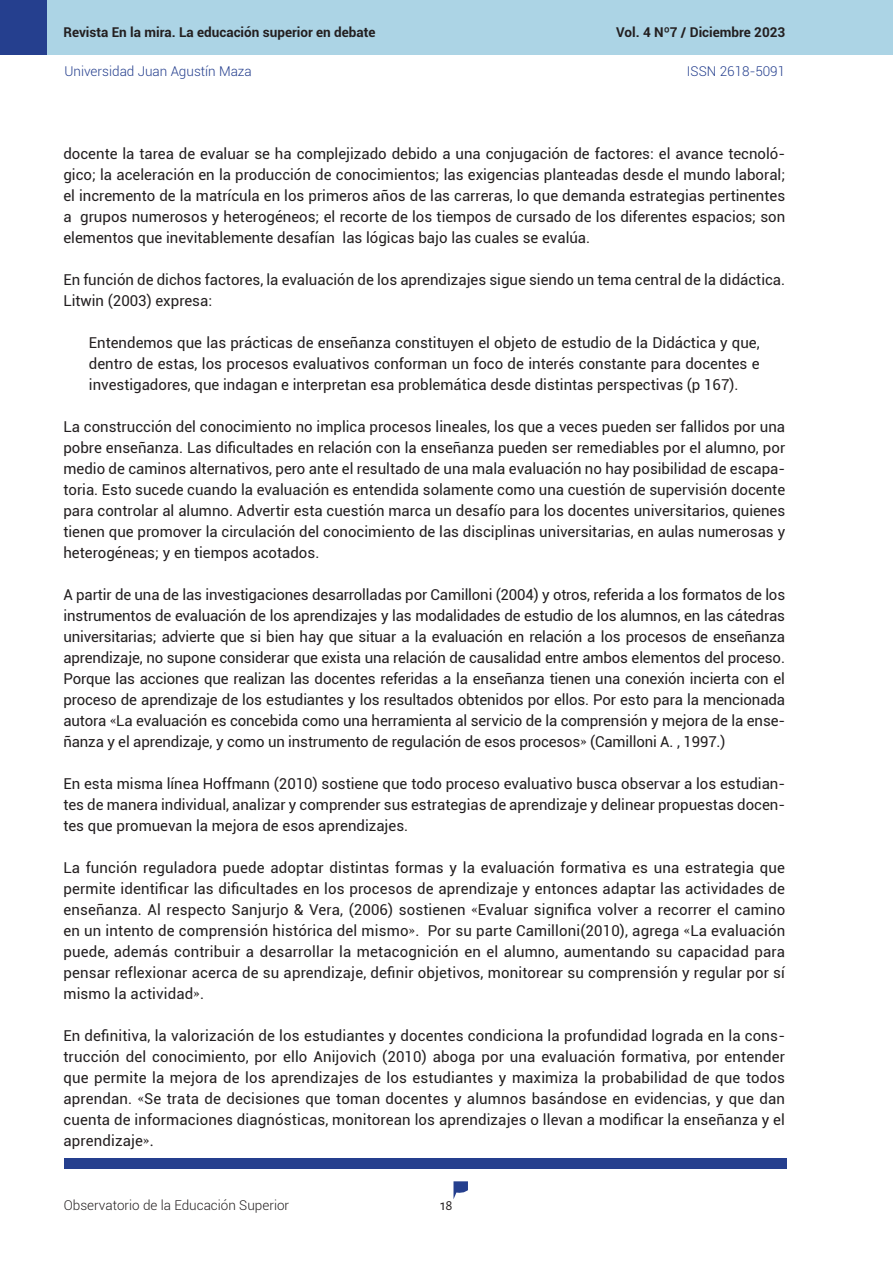
<style>
.page{position:relative;width:893px;height:1263px;background:#fff}
.page>*{position:absolute;margin:0;border:0;box-sizing:border-box;transform-origin:0 0}
.Txt_base{font:15px/21px "Roboto";color:#231f20;text-align:justify}
.Citas{font:15px/21px "Roboto";color:#231f20;text-align:justify}
.t1{font:15px "Alegreya Sans";color:#231f20}
.t2{font:700 13.5px "Roboto";color:#231f20}
.t3{font:300 13.5px "Roboto";color:#253f8e}
.t4{font:300 13.5px "Roboto";color:#231f20}
.s1{font-family:"Adobe Caslon Pro"}
</style>
<div class="page">
<svg style="left:453px;top:1181px;width:15px;height:18px"></svg>
<div style="left:47px;top:0;width:846px;height:54px;background:#acd4e5"></div>
<div style="left:0;top:0;width:47px;height:54px;background:#253f8e"></div>
<div style="left:64px;top:1158px;width:723px;height:10px;background:#253f8e"></div>
<p class="t2" style="left:63px;top:23px;width:314px">Revista En la mira. La educación superior en debate</p>
<p class="t3" style="left:64px;top:61px;width:189px">Universidad Juan Agustín Maza</p>
<p class="t3" style="left:687px;top:61px;width:100px">ISSN 2618-5091</p>
<p class="t2" style="left:616px;top:23px;width:171px">Vol. 4 Nº7 / Diciembre 2023</p>
<p class="Txt_base" style="left:63px;top:143px;width:723px">docente la tarea de evaluar se ha complejizado debido a una conjugación de factores: el avance tecnoló&shy;gico; la aceleración en la producción de conocimientos; las exigencias planteadas desde el mundo laboral; el incremento de la matrícula en los primeros años de las carreras, lo que demanda estrategias pertinentes a grupos numerosos y heterogéneos; el recorte de los tiempos de cursado de los diferentes espacios; son elementos que inevitablemente desafían las lógicas bajo las cuales se evalúa.</p>
<p class="Txt_base" style="left:63px;top:269px;width:723px">En función de dichos factores, la evaluación de los aprendizajes sigue siendo un tema central de la didáctica.<br>Litwin (2003) expresa:</p>
<p class="Citas" style="left:89px;top:332px;width:672px">Entendemos que las prácticas de enseñanza constituyen el objeto de estudio de la Didáctica y que, dentro de estas, los procesos evaluativos conforman un foco de interés constante para docentes e investigadores, que indagan e interpretan esa problemática desde distintas perspectivas (p 167).</p>
<p class="Txt_base" style="left:63px;top:416px;width:723px">La construcción del conocimiento no implica procesos lineales, los que a veces pueden ser fallidos por una pobre enseñanza. Las dificultades en relación con la enseñanza pueden ser remediables por el alumno, por medio de caminos alternativos, pero ante el resultado de una mala evaluación no hay posibilidad de escapa&shy;toria. Esto sucede cuando la evaluación es entendida solamente como una cuestión de supervisión docente para controlar al alumno. Advertir esta cuestión marca un desafío para los docentes universitarios, quienes tienen que promover la circulación del conocimiento de las disciplinas universitarias, en aulas numerosas y heterogéneas; y en tiempos acotados.</p>
<p class="Txt_base" style="left:63px;top:584px;width:723px">A partir de una de las investigaciones desarrolladas por Camilloni (2004) y otros, referida a los formatos de los instrumentos de evaluación de los aprendizajes y las modalidades de estudio de los alumnos, en las cátedras universitarias; advierte que si bien hay que situar a la evaluación en relación a los procesos de enseñanza aprendizaje, no supone considerar que exista una relación de causalidad entre ambos elementos del proceso.<br>Porque las acciones que realizan las docentes referidas a la enseñanza tienen una conexión incierta con el proceso de aprendizaje de los estudiantes y los resultados obtenidos por ellos. Por esto para la mencionada autora <span class="s1">«</span>La evaluación es concebida como una herramienta al servicio de la comprensión y mejora de la ense&shy;ñanza y el aprendizaje, y como un instrumento de regulación de esos procesos<span class="s1">»</span> (Camilloni A. , 1997.)</p>
<p class="Txt_base" style="left:63px;top:773px;width:723px">En esta misma línea Hoffmann (2010) sostiene que todo proceso evaluativo busca observar a los estudian&shy;tes de manera individual, analizar y comprender sus estrategias de aprendizaje y delinear propuestas docen&shy;tes que promuevan la mejora de esos aprendizajes.</p>
<p class="Txt_base" style="left:63px;top:857px;width:723px">La función reguladora puede adoptar distintas formas y la evaluación formativa es una estrategia que permite identificar las dificultades en los procesos de aprendizaje y entonces adaptar las actividades de enseñanza. Al respecto Sanjurjo &amp; Vera, (2006) sostienen <span class="s1">«</span>Evaluar significa volver a recorrer el camino en un intento de comprensión histórica del mismo<span class="s1">»</span>. Por su parte Camilloni(2010), agrega <span class="s1">«</span>La evaluación puede, además contribuir a desarrollar la metacognición en el alumno, aumentando su capacidad para pensar reflexionar acerca de su aprendizaje, definir objetivos, monitorear su comprensión y regular por sí mismo la actividad<span class="s1">»</span>.</p>
<p class="Txt_base" style="left:63px;top:1025px;width:723px">En definitiva, la valorización de los estudiantes y docentes condiciona la profundidad lograda en la cons&shy;trucción del conocimiento, por ello Anijovich (2010) aboga por una evaluación formativa, por entender que permite la mejora de los aprendizajes de los estudiantes y maximiza la probabilidad de que todos aprendan. <span class="s1">«</span>Se trata de decisiones que toman docentes y alumnos basándose en evidencias, y que dan cuenta de informaciones diagnósticas, monitorean los aprendizajes o llevan a modificar la enseñanza y el aprendizaje<span class="s1">».</span></p>
<p class="t4" style="left:64px;top:1196px;width:227px">Observatorio de la Educación Superior</p>
<p class="t1" style="left:440px;top:1195px;width:14px">18</p>
</div>
